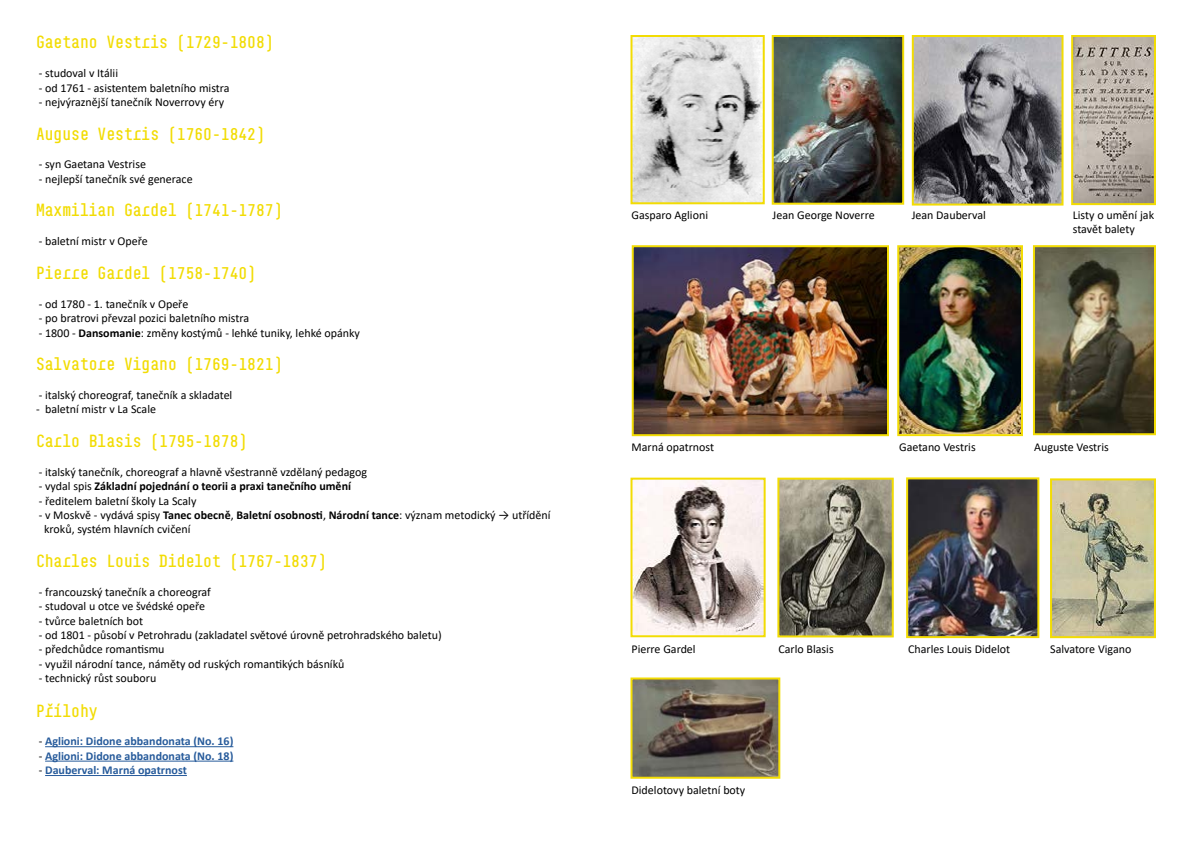
<style>
.page{position:relative;width:1191px;height:842px;background:#fff}
.page>*{position:absolute;margin:0;border:0;box-sizing:border-box;transform-origin:0 0}
.t1{font:500 16px "BC Sklonar";color:#f2dc03}
.t2{font:12px/14.4px "Calibri";color:#000}
.t3{font:700 12px "Calibri";color:#275b9b}
.t4{font:700 12px "Calibri";color:#000}
.t5{font:12px "Calibri";color:#020203}
.s1{font-weight:700}
.s2{font-weight:400}
.s3{font-weight:400;color:#000}
</style>
<div class="page">
<hr style="left:45px;top:746px;width:188px;height:1px;background:#275b9b">
<hr style="left:45px;top:761px;width:188px;height:1px;background:#275b9b">
<hr style="left:45px;top:775px;width:142px;height:1px;background:#275b9b">
<img style="left:633px;top:38px;width:128px;height:163px">
<div style="left:630px;top:35px;width:134px;height:169px;border:2px solid #f2dc03"></div>
<img style="left:774px;top:38px;width:127px;height:164px">
<div style="left:771px;top:35px;width:133px;height:170px;border:2px solid #f2dc03"></div>
<img style="left:914px;top:38px;width:146px;height:165px">
<div style="left:911px;top:35px;width:152px;height:171px;border:2px solid #f2dc03"></div>
<img style="left:1074px;top:38px;width:79px;height:164px">
<div style="left:1071px;top:35px;width:85px;height:170px;border:2px solid #f2dc03"></div>
<img style="left:635px;top:248px;width:251px;height:185px">
<div style="left:632px;top:245px;width:257px;height:191px;border:2px solid #f2dc03"></div>
<img style="left:900px;top:248px;width:120px;height:185px">
<div style="left:897px;top:245px;width:126px;height:191px;border:2px solid #f2dc03"></div>
<img style="left:1036px;top:248px;width:117px;height:184px">
<div style="left:1033px;top:245px;width:123px;height:190px;border:2px solid #f2dc03"></div>
<img style="left:633px;top:481px;width:129px;height:153px">
<div style="left:630px;top:478px;width:135px;height:159px;border:2px solid #f2dc03"></div>
<img style="left:780px;top:481px;width:110px;height:153px">
<div style="left:777px;top:478px;width:116px;height:159px;border:2px solid #f2dc03"></div>
<img style="left:909px;top:480px;width:127px;height:155px">
<div style="left:906px;top:477px;width:133px;height:161px;border:2px solid #f2dc03"></div>
<img style="left:633px;top:680px;width:144px;height:96px">
<div style="left:630px;top:677px;width:150px;height:102px;border:2px solid #f2dc03"></div>
<img style="left:1053px;top:481px;width:100px;height:154px">
<div style="left:1050px;top:478px;width:106px;height:160px;border:2px solid #f2dc03"></div>
<h1 class="t1" style="left:36px;top:33px;width:239px">Gaetano Vestris (1729-1808)</h1>
<p class="t2" style="left:39px;top:66px;width:81px">- studoval v Itálii</p>
<p class="t2" style="left:39px;top:80px;width:192px">- od 1761 - asistentem baletního mistra</p>
<p class="t2" style="left:39px;top:95px;width:187px">- nejvýraznější tanečník Noverrovy éry</p>
<h1 class="t1" style="left:36px;top:124px;width:230px">Auguse Vestris (1760-1842)</h1>
<p class="t2" style="left:39px;top:157px;width:109px">- syn Gaetana Vestrise</p>
<p class="t2" style="left:39px;top:171px;width:155px">- nejlepší tanečník své generace</p>
<h1 class="t1" style="left:36px;top:201px;width:248px">Maxmilian Gardel (1741-1787)</h1>
<p class="t2" style="left:39px;top:234px;width:111px">- baletní mistr v Opeře</p>
<h1 class="t1" style="left:36px;top:263px;width:222px">Pierre Gardel (1758-1740)</h1>
<p class="t2" style="left:39px;top:296px;width:151px">- od 1780 - 1. tanečník v Opeře</p>
<p class="t2" style="left:39px;top:311px;width:212px">- po bratrovi převzal pozici baletního mistra</p>
<p class="t2" style="left:39px;top:325px;width:323px">- 1800 - <span class="s1">Dansomanie</span>: změny kostýmů - lehké tuniky, lehké opánky</p>
<h1 class="t1" style="left:36px;top:354px;width:248px">Salvatore Vigano (1769-1821)</h1>
<p class="t2" style="left:39px;top:387px;width:195px">- italský choreograf, tanečník a skladatel</p>
<p class="t2" style="left:36px;top:402px;width:122px">- baletní mistr v La Scale</p>
<h1 class="t1" style="left:36px;top:431px;width:213px">Carlo Blasis (1795-1878)</h1>
<p class="t2" style="left:39px;top:464px;width:330px">- italský tanečník, choreograf a hlavně všestranně vzdělaný pedagog</p>
<p class="t4" style="left:39px;top:478px;width:314px"><span class="s2">- vydal spis</span> Základní pojednání o teorii a praxi tanečního umění</p>
<p class="t2" style="left:39px;top:493px;width:159px">- ředitelem baletní školy La Scaly</p>
<p class="t2" style="left:44px;top:507px;width:508px;text-indent:-5px">- v Moskvě - vydává spisy <span class="s1">Tanec obecně</span>, <span class="s1">Baletní osobnosti</span>, <span class="s1">Národní tance</span>: význam metodický → utřídění kroků, systém hlavních cvičení</p>
<h1 class="t1" style="left:36px;top:551px;width:292px">Charles Louis Didelot (1767-1837)</h1>
<p class="t2" style="left:39px;top:584px;width:174px">- francouzský tanečník a choreograf</p>
<p class="t2" style="left:39px;top:599px;width:168px">- studoval u otce ve švédské opeře</p>
<p class="t2" style="left:39px;top:613px;width:106px">- tvůrce baletních bot</p>
<p class="t2" style="left:39px;top:627px;width:404px">- od 1801 - působí v Petrohradu (zakladatel světové úrovně petrohradského baletu)</p>
<p class="t2" style="left:39px;top:642px;width:127px">- předchůdce romantismu</p>
<p class="t2" style="left:39px;top:656px;width:307px">- využil národní tance, náměty od ruských romantikých básníků</p>
<p class="t2" style="left:39px;top:671px;width:119px">- technický růst souboru</p>
<h1 class="t1" style="left:36px;top:701px;width:63px">Přílohy</h1>
<p class="t3" style="left:39px;top:733px;width:196px"><span class="s3">-</span> Aglioni: Didone abbandonata (No. 16)</p>
<p class="t3" style="left:39px;top:747px;width:196px"><span class="s3">-</span> Aglioni: Didone abbandonata (No. 18)</p>
<p class="t3" style="left:39px;top:762px;width:150px"><span class="s3">-</span> Dauberval: Marná opatrnost</p>
<p class="t2" style="left:631px;top:207px;width:78px">Gasparo Aglioni</p>
<p class="t2" style="left:772px;top:208px;width:104px">Jean George Noverre</p>
<p class="t2" style="left:911px;top:208px;width:76px">Jean Dauberval</p>
<p class="t2" style="left:1072px;top:208px;width:83px">Listy o umění jak stavět balety</p>
<p class="t2" style="left:631px;top:440px;width:84px">Marná opatrnost</p>
<p class="t2" style="left:899px;top:440px;width:78px">Gaetano Vestris</p>
<p class="t2" style="left:1034px;top:439px;width:76px">Auguste Vestris</p>
<p class="t2" style="left:631px;top:641px;width:66px">Pierre Gardel</p>
<p class="t2" style="left:778px;top:641px;width:57px">Carlo Blasis</p>
<p class="t5" style="left:908px;top:640px;width:104px">Charles Louis Didelot</p>
<p class="t5" style="left:1050px;top:640px;width:83px">Salvatore Vigano</p>
<p class="t2" style="left:631px;top:783px;width:115px">Didelotovy baletní boty</p>
</div>
